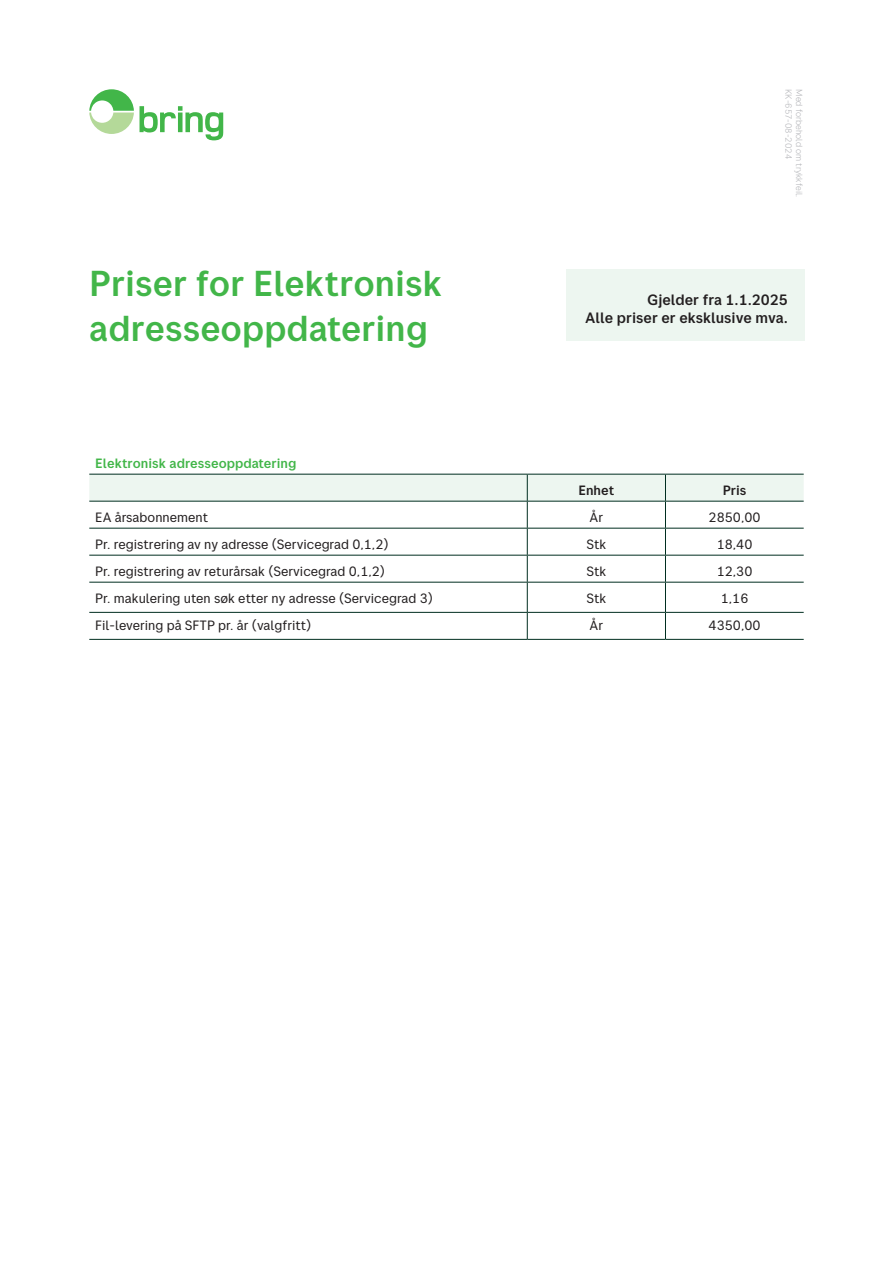
<style>
.page{position:relative;width:893px;height:1263px;background:#fff}
.page>*{position:absolute;margin:0;border:0;box-sizing:border-box;transform-origin:0 0}
.t1{font:500 36px/45px "Posten Sans";color:#42b649}
.t2{font:500 15px/18px "Posten Sans";color:#231f20;text-align:right}
.t3{font:13.5px "Posten Sans";color:#231f20}
.t4{font:500 13.5px "Posten Sans";color:#42b649}
.t5{font:500 13.5px "Posten Sans";color:#231f20}
.t6{font:300 9px "Posten Sans";color:#b2b3b7}
</style>
<div class="page">
<svg style="left:89px;top:583px;width:715px;height:56px"></svg>
<svg style="left:89px;top:475px;width:715px;height:107px"></svg>
<hr style="left:527px;top:582px;width:1px;height:30px;background:#002e20">
<hr style="left:665px;top:582px;width:1px;height:30px;background:#002e20">
<svg style="left:527px;top:613px;width:1px;height:26px"></svg>
<svg style="left:665px;top:613px;width:1px;height:26px"></svg>
<hr style="left:89px;top:474px;width:438px;height:1px;background:#002e20">
<hr style="left:89px;top:501px;width:438px;height:1px;background:#002e20">
<hr style="left:89px;top:528px;width:438px;height:1px;background:#002e20">
<hr style="left:89px;top:555px;width:438px;height:1px;background:#002e20">
<hr style="left:89px;top:582px;width:438px;height:1px;background:#002e20">
<hr style="left:89px;top:612px;width:438px;height:1px;background:#002e20">
<hr style="left:89px;top:639px;width:438px;height:1px;background:#002e20">
<hr style="left:527px;top:474px;width:138px;height:1px;background:#002e20">
<hr style="left:665px;top:474px;width:139px;height:1px;background:#002e20">
<hr style="left:527px;top:501px;width:138px;height:1px;background:#002e20">
<hr style="left:665px;top:501px;width:139px;height:1px;background:#002e20">
<hr style="left:527px;top:528px;width:138px;height:1px;background:#002e20">
<hr style="left:665px;top:528px;width:139px;height:1px;background:#002e20">
<hr style="left:527px;top:555px;width:138px;height:1px;background:#002e20">
<hr style="left:665px;top:555px;width:139px;height:1px;background:#002e20">
<hr style="left:527px;top:582px;width:138px;height:1px;background:#002e20">
<hr style="left:665px;top:582px;width:139px;height:1px;background:#002e20">
<hr style="left:527px;top:612px;width:138px;height:1px;background:#002e20">
<hr style="left:665px;top:612px;width:139px;height:1px;background:#002e20">
<hr style="left:527px;top:639px;width:138px;height:1px;background:#002e20">
<hr style="left:665px;top:639px;width:139px;height:1px;background:#002e20">
<div style="left:567px;top:269px;width:238px;height:71px;background:#edf6f0"></div>
<svg style="left:140px;top:106px;width:83px;height:34px"></svg>
<svg style="left:89px;top:89px;width:45px;height:45px"></svg>
<h1 class="t1" style="left:89px;top:261px;width:355px">Priser for Elektronisk adresseoppdatering</h1>
<p class="t4" style="left:95px;top:455px;width:203px">Elektronisk adresseoppdatering</p>
<p class="t6" style="left:794px;top:89px;width:71px;rotate:90deg">KK-657-08-2024</p>
<p class="t6" style="left:805px;top:89px;width:110px;rotate:90deg">Med forbehold om trykkfeil.</p>
<p class="t2" style="left:585px;top:291px;width:204px">Gjelder fra 1.1.2025<br>Alle priser er eksklusive mva.</p>
<p class="t5" style="left:578px;top:482px;width:38px">Enhet</p>
<p class="t5" style="left:723px;top:482px;width:25px">Pris</p>
<p class="t3" style="left:95px;top:509px;width:114px">EA årsabonnement</p>
<p class="t3" style="left:590px;top:509px;width:15px">År</p>
<p class="t3" style="left:709px;top:509px;width:54px">2850,00</p>
<p class="t3" style="left:95px;top:536px;width:295px">Pr. registrering av ny adresse (Servicegrad 0,1,2)</p>
<p class="t3" style="left:586px;top:536px;width:22px">Stk</p>
<p class="t3" style="left:717px;top:536px;width:37px">18,40</p>
<p class="t3" style="left:95px;top:563px;width:291px">Pr. registrering av returårsak (Servicegrad 0,1,2)</p>
<p class="t3" style="left:586px;top:563px;width:22px">Stk</p>
<p class="t3" style="left:717px;top:563px;width:37px">12,30</p>
<p class="t3" style="left:95px;top:590px;width:339px">Pr. makulering uten søk etter ny adresse (Servicegrad 3)</p>
<p class="t3" style="left:586px;top:590px;width:22px">Stk</p>
<p class="t3" style="left:721px;top:590px;width:29px">1,16</p>
<p class="t3" style="left:95px;top:617px;width:218px">Fil-levering på SFTP pr. år (valgfritt)</p>
<p class="t3" style="left:590px;top:617px;width:15px">År</p>
<p class="t3" style="left:709px;top:617px;width:54px">4350,00</p>
</div>
